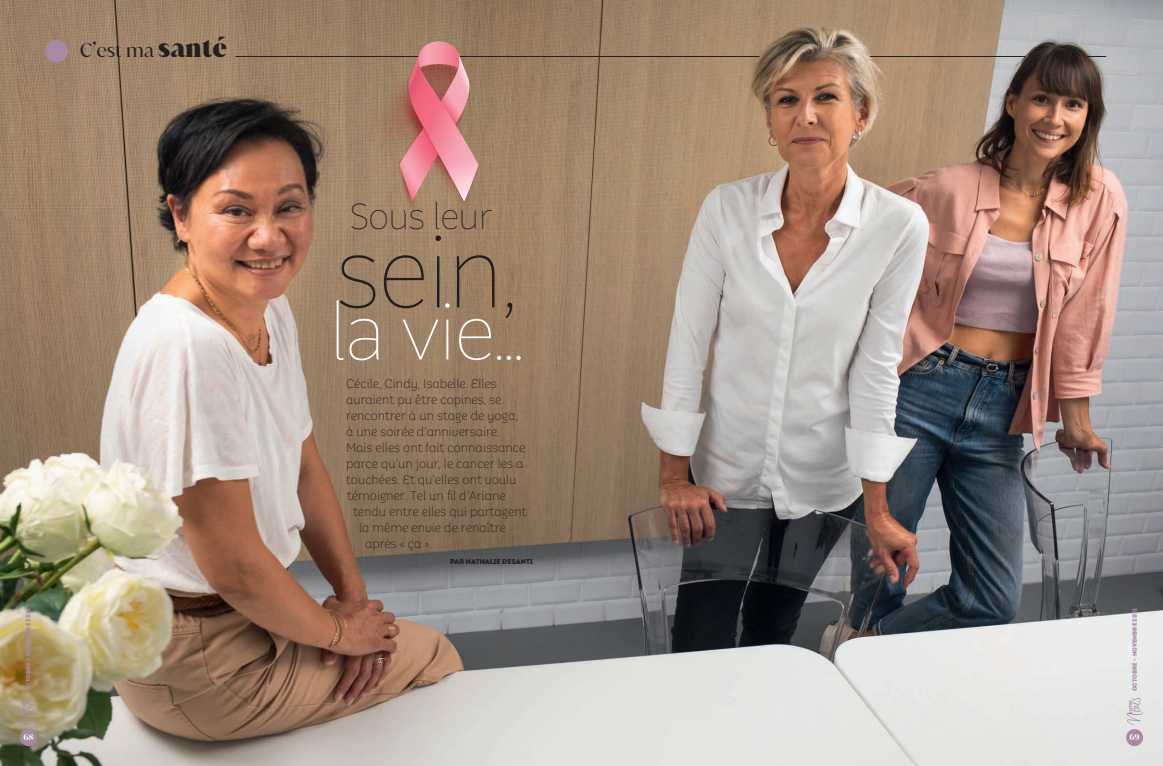
<style>
.page{position:relative;width:1163px;height:766px;background:#fff}
.page>*{position:absolute;margin:0;border:0;box-sizing:border-box;transform-origin:0 0}
.t1{font:100 103.7px "Aestetico Formal";color:#231f20}
.t2{font:100 80.9px "Aestetico Formal";color:#fff}
.t3{font:100 37.8px "Aestetico Formal";color:#231f20}
.t4{font:19px "Juana Alt";color:#231f20}
.t5{font:200 13px "Aestetico Informal";color:#231f20}
.t6{font:700 8px "Juana";color:#fff}
.t7{font:900 7px "Intro";color:#231f20}
.t8{font:900 6px "Intro";color:#a689a3}
.s1{font-weight:900;font-size:25px}
</style>
<div class="page">
<img style="left:0;top:0;width:1162px;height:765px">
<hr style="left:235px;top:56px;width:524px;height:1px;background:#231f20">
<hr style="left:870px;top:56px;width:155px;height:1px;background:#231f20">
<svg style="left:1086px;top:56px;width:20px;height:1px"></svg>
<svg style="left:1126px;top:697px;width:16px;height:27px"></svg>
<div style="left:1125px;top:729px;width:17px;height:17px;background:#a689a3;border-radius:50%"></div>
<svg style="left:20px;top:697px;width:16px;height:27px"></svg>
<div style="left:20px;top:729px;width:17px;height:17px;background:#a689a3;border-radius:50%"></div>
<div style="left:45px;top:40px;width:23px;height:22px;background:#a689a3;border-radius:50%"></div>
<svg style="left:364px;top:42px;width:114px;height:170px;background:#ba8377"></svg>
<h3 class="t4" style="left:80px;top:38px;width:149px">C’est ma <span class="s1">santé</span></h3>
<p class="t8" style="left:25px;top:691px;width:85px;rotate:-90deg">OCTOBRE - NOVEMBRE 2021</p>
<p class="t6" style="left:23px;top:731px;width:12px">68</p>
<h3 class="t3" style="left:350px;top:196px;width:143px">Sous leur</h3>
<h1 class="t1" style="left:336px;top:216px;width:182px">sein,</h1>
<h2 class="t2" style="left:329px;top:288px;width:198px">la vie…</h2>
<p class="t5" style="left:346px;top:376px;width:152px">Cécile, Cindy, Isabelle. Elles</p>
<p class="t5" style="left:346px;top:392px;width:157px">auraient pu être copines, se</p>
<p class="t5" style="left:346px;top:408px;width:173px">rencontrer à un stage de yoga,</p>
<p class="t5" style="left:346px;top:424px;width:155px">à une soirée d’anniversaire.</p>
<p class="t5" style="left:346px;top:440px;width:181px">Mais elles ont fait connaissance</p>
<p class="t5" style="left:346px;top:456px;width:179px">parce qu’un jour, le cancer les a</p>
<p class="t5" style="left:346px;top:472px;width:172px">touchées. Et qu’elles ont voulu</p>
<p class="t5" style="left:347px;top:488px;width:160px">témoigner. Tel un fil d’Ariane</p>
<p class="t5" style="left:353px;top:504px;width:175px">tendu entre elles qui partagent</p>
<p class="t5" style="left:359px;top:520px;width:148px">la même envie de renaître</p>
<p class="t5" style="left:365px;top:536px;width:68px">après « ça ».</p>
<p class="t7" style="left:450px;top:557px;width:84px">PAR NATHALIE DESANTI</p>
<p class="t8" style="left:1130px;top:691px;width:85px;rotate:-90deg">OCTOBRE - NOVEMBRE 2021</p>
<p class="t6" style="left:1129px;top:731px;width:12px">69</p>
</div>
